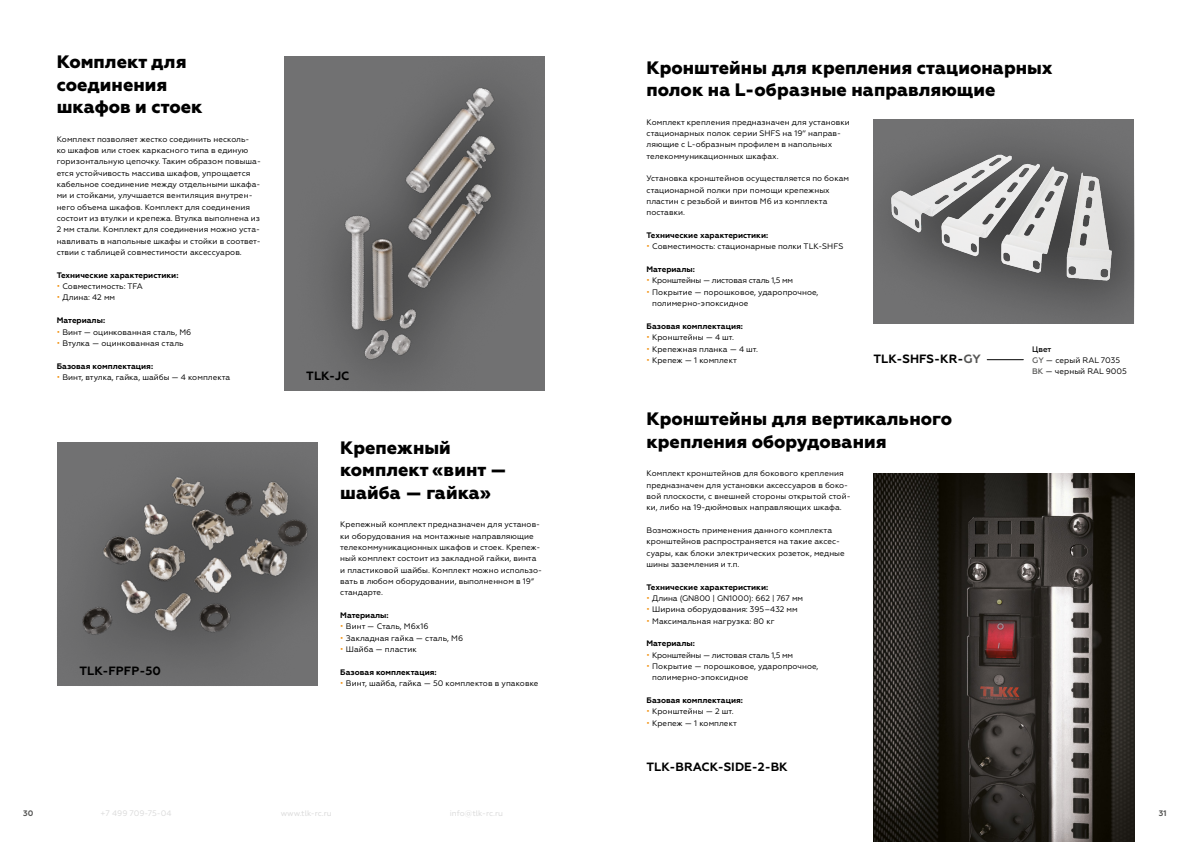
<style>
.page{position:relative;width:1191px;height:842px;background:#fff}
.page>*{position:absolute;margin:0;border:0;box-sizing:border-box;transform-origin:0 0}
.t1{font:800 18px/22.7px "Geometria";color:#000}
.t2{font:700 12px "Geometria";color:#000}
.t3{font:8px/11.3px "Geometria";color:#000}
.t4{font:700 8px "Geometria";color:#000}
.t5{font:8px "Geometria";letter-spacing:-.03em;color:#000}
.t6{font:8px "Geometria";color:#dadada}
.t7{font:700 8px "Geometria";color:#575756}
.s1{color:#f18a00}
.s2{color:#575756}
.s3{font-weight:500}
.s4{font-weight:500;color:#575756}
</style>
<div class="page">
<img style="left:57px;top:442px;width:260px;height:244px">
<img style="left:284px;top:57px;width:260px;height:334px">
<img style="left:873px;top:473px;width:261px;height:369px">
<img style="left:873px;top:121px;width:261px;height:202px">
<hr style="left:987px;top:359px;width:36px;height:1px;background:#000">
<h1 class="t1" style="left:57px;top:51px;width:147px">Комплект для соединения шкафов и стоек</h1>
<p class="t3" style="left:57px;top:133px;width:206px">Комплект позволяет жестко соединить несколь-<br>ко шкафов или стоек каркасного типа в единую горизонтальную цепочку. Таким образом повыша&shy;ется устойчивость массива шкафов, упрощается кабельное соединение между отдельными шкафа&shy;ми и стойками, улучшается вентиляция внутрен&shy;него объема шкафов. Комплект для соединения состоит из втулки и крепежа. Втулка выполнена из 2 мм стали. Комплект для соединения можно уста&shy;навливать в напольные шкафы и стойки в соответ&shy;ствии с таблицей совместимости аксессуаров.</p>
<p class="t4" style="left:57px;top:270px;width:123px">Технические характеристики:</p>
<p class="t3" style="left:57px;top:281px;width:88px"><span class="s1">•</span> Совместимость: TFA</p>
<p class="t3" style="left:57px;top:292px;width:60px"><span class="s1">•</span> Длина: 42 мм</p>
<p class="t4" style="left:57px;top:316px;width:50px">Материалы:</p>
<p class="t3" style="left:57px;top:326px;width:136px"><span class="s1">•</span> Винт — оцинкованная сталь, М6</p>
<p class="t3" style="left:57px;top:337px;width:128px"><span class="s1">•</span> Втулка — оцинкованная сталь</p>
<p class="t4" style="left:57px;top:361px;width:98px">Базовая комплектация:</p>
<p class="t3" style="left:57px;top:371px;width:175px"><span class="s1">•</span> Винт, втулка, гайка, шайбы — 4 комплекта</p>
<h2 class="t2" style="left:306px;top:369px;width:45px">TLK-JC</h2>
<h2 class="t2" style="left:79px;top:663px;width:83px">TLK-FPFP-50</h2>
<h1 class="t1" style="left:340px;top:436px;width:168px">Крепежный комплект «винт — шайба — гайка»</h1>
<p class="t3" style="left:340px;top:519px;width:203px">Крепежный комплект предназначен для установ&shy;ки оборудования на монтажные направляющие телекоммуникационных шкафов и стоек. Крепеж&shy;ный комплект состоит из закладной гайки, винта и пластиковой шайбы. Комплект можно использо&shy;вать в любом оборудовании, выполненном в 19” стандарте.</p>
<p class="t4" style="left:340px;top:610px;width:50px">Материалы:</p>
<p class="t3" style="left:340px;top:621px;width:90px"><span class="s1">•</span> Винт — Сталь, М6х16</p>
<p class="t3" style="left:340px;top:632px;width:124px"><span class="s1">•</span> Закладная гайка — сталь, М6</p>
<p class="t3" style="left:340px;top:644px;width:78px"><span class="s1">•</span> Шайба — пластик</p>
<p class="t4" style="left:340px;top:667px;width:98px">Базовая комплектация:</p>
<p class="t3" style="left:340px;top:678px;width:200px"><span class="s1">•</span> Винт, шайба, гайка — 50 комплектов в упаковке</p>
<h1 class="t1" style="left:646px;top:56px;width:408px">Кронштейны для крепления стационарных полок на L-образные направляющие</h1>
<p class="t3" style="left:646px;top:116px;width:205px">Комплект крепления предназначен для установки стационарных полок серии SHFS на 19’’ направ&shy;ляющие с L-образным профилем в напольных телекоммуникационных шкафах.</p>
<p class="t3" style="left:646px;top:173px;width:204px">Установка кронштейнов осуществляется по бокам стационарной полки при помощи крепежных пластин с резьбой и винтов М6 из комплекта поставки.</p>
<p class="t4" style="left:646px;top:231px;width:123px">Технические характеристики:</p>
<p class="t3" style="left:646px;top:241px;width:198px"><span class="s1">•</span> Совместимость: стационарные полки TLK-SHFS</p>
<p class="t4" style="left:646px;top:265px;width:50px">Материалы:</p>
<p class="t5" style="left:646px;top:276px;width:148px"><span class="s1">•</span> Кронштейны — листовая сталь 1,5 мм</p>
<p class="t3" style="left:652px;top:286px;width:168px;text-indent:-6px"><span class="s1">•</span> Покрытие — порошковое, ударопрочное, полимерно-эпоксидное</p>
<p class="t4" style="left:646px;top:321px;width:98px">Базовая комплектация:</p>
<p class="t3" style="left:646px;top:332px;width:89px"><span class="s1">•</span> Кронштейны — 4 шт.</p>
<p class="t3" style="left:646px;top:343px;width:113px"><span class="s1">•</span> Крепежная планка — 4 шт.</p>
<p class="t3" style="left:646px;top:354px;width:92px"><span class="s1">•</span> Крепеж — 1 комплект</p>
<h2 class="t2" style="left:873px;top:352px;width:109px">TLK-SHFS-KR-<span class="s2">GY</span></h2>
<p class="t3" style="left:1032px;top:343px;width:96px"><span class="s3">Цвет<br></span><span class="s4">GY</span> — серый RAL 7035<br><span class="s4">BK</span> — черный RAL 9005</p>
<h1 class="t1" style="left:646px;top:408px;width:307px">Кронштейны для вертикального крепления оборудования</h1>
<p class="t3" style="left:646px;top:468px;width:205px">Комплект кронштейнов для бокового крепления предназначен для установки аксессуаров в боко&shy;вой плоскости, с внешней стороны открытой стой&shy;ки, либо на 19-дюймовых направляющих шкафа.</p>
<p class="t3" style="left:646px;top:524px;width:200px">Возможность применения данного комплекта кронштейнов распространяется на такие аксес&shy;суары, как блоки электрических розеток, медные шины заземления и т.п.</p>
<p class="t4" style="left:646px;top:582px;width:123px">Технические характеристики:</p>
<p class="t3" style="left:646px;top:593px;width:158px"><span class="s1">•</span> Длина (GN800 | GN1000): 662 | 767 мм</p>
<p class="t3" style="left:646px;top:604px;width:153px"><span class="s1">•</span> Ширина оборудования: 395–432 мм</p>
<p class="t3" style="left:646px;top:615px;width:130px"><span class="s1">•</span> Максимальная нагрузка: 80 кг</p>
<p class="t4" style="left:646px;top:639px;width:50px">Материалы:</p>
<p class="t5" style="left:646px;top:650px;width:148px"><span class="s1">•</span> Кронштейны — листовая сталь 1,5 мм</p>
<p class="t3" style="left:652px;top:661px;width:168px;text-indent:-6px"><span class="s1">•</span> Покрытие — порошковое, ударопрочное, полимерно-эпоксидное</p>
<p class="t4" style="left:646px;top:695px;width:98px">Базовая комплектация:</p>
<p class="t3" style="left:646px;top:706px;width:89px"><span class="s1">•</span> Кронштейны — 2 шт.</p>
<p class="t3" style="left:646px;top:717px;width:92px"><span class="s1">•</span> Крепеж — 1 комплект</p>
<h2 class="t2" style="left:646px;top:760px;width:143px">TLK-BRACK-SIDE-2-BK</h2>
<p class="t7" style="left:23px;top:809px;width:12px">30</p>
<p class="t6" style="left:101px;top:809px;width:72px">+7 499 709-75-04</p>
<p class="t6" style="left:281px;top:809px;width:53px">www.tlk-rc.ru</p>
<p class="t6" style="left:450px;top:809px;width:55px">info@tlk-rc.ru</p>
<p class="t7" style="left:1158px;top:809px;width:9px">31</p>
</div>
